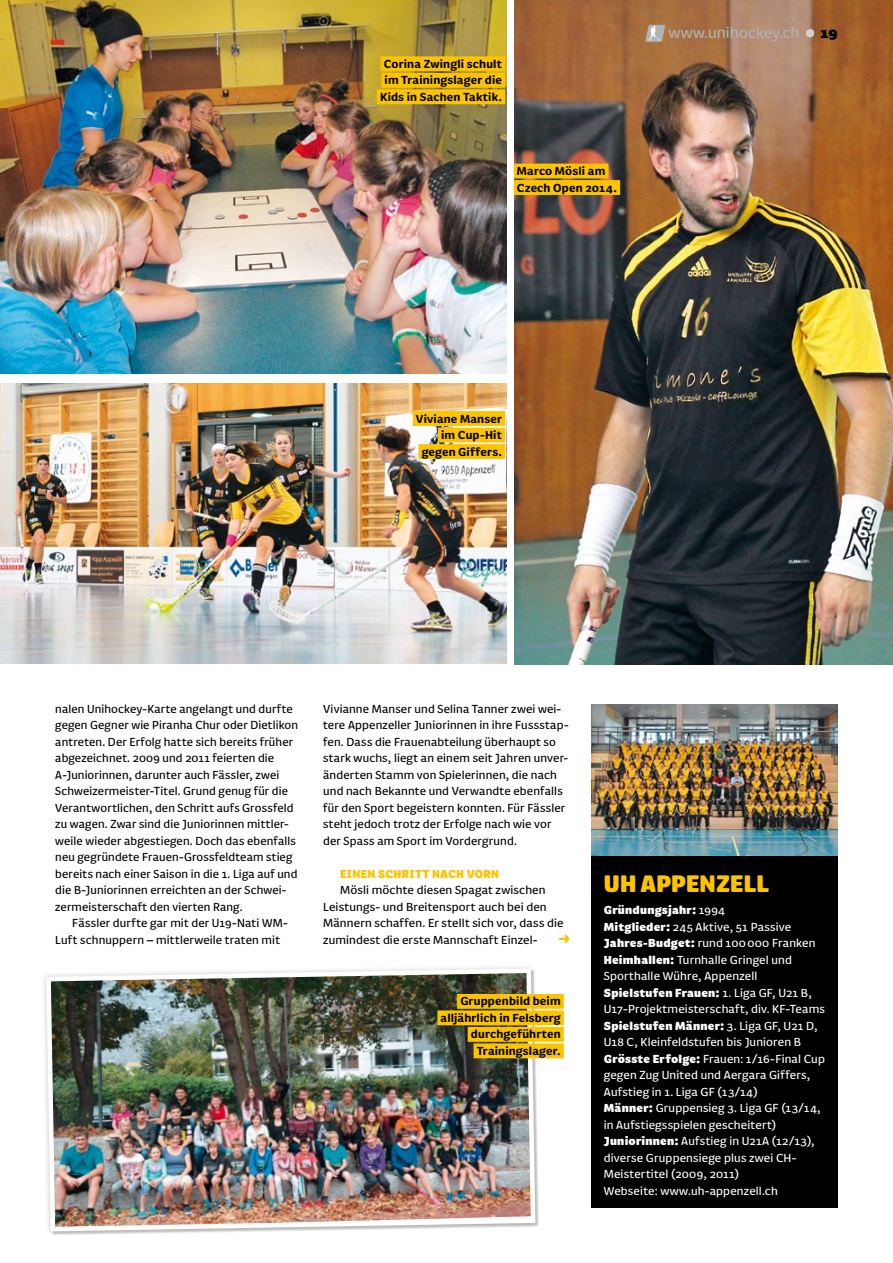
<style>
.page{position:relative;width:893px;height:1263px;background:#fff}
.page>*{position:absolute;margin:0;border:0;box-sizing:border-box;transform-origin:0 0}
.t1{font:900 27.75px "FS Pimlico";letter-spacing:.005em;color:#fcc400}
.t2{font:18px "FS Pimlico";color:#b1b3b4}
.t3{font:13.5px/16.5px "FS Pimlico";letter-spacing:.01em;color:#000}
.t4{font:13.5px/16.5px "FS Pimlico";letter-spacing:.01em;color:#fff}
.t5{font:700 13.5px/16.5px "FS Pimlico";letter-spacing:.015em;color:#000;text-align:right}
.t6{font:900 13.5px "FS Pimlico";letter-spacing:.02em;color:#fcc400}
.s1{font-weight:900;color:#000}
.s2{font-weight:900}
</style>
<div class="page">
<div style="left:591px;top:845px;width:247px;height:363px;background:#000"></div>
<img style="left:514px;top:0;width:379px;height:665px">
<img style="left:1px;top:0;width:505px;height:373px">
<img style="left:1px;top:383px;width:505px;height:280px">
<img style="left:0;top:0;width:1px;height:663px">
<img style="left:44px;top:967px;width:494px;height:267px">
<div style="left:457px;top:994px;width:107px;height:15px;background:#fcc400"></div>
<div style="left:437px;top:1010px;width:127px;height:15px;background:#fcc400"></div>
<div style="left:468px;top:1027px;width:96px;height:15px;background:#fcc400"></div>
<div style="left:474px;top:1043px;width:90px;height:15px;background:#fcc400"></div>
<svg style="left:559px;top:935px;width:11px;height:8px"></svg>
<div style="left:381px;top:56px;width:124px;height:15px;background:#fcc400"></div>
<div style="left:381px;top:73px;width:124px;height:15px;background:#fcc400"></div>
<div style="left:377px;top:89px;width:128px;height:15px;background:#fcc400"></div>
<div style="left:514px;top:164px;width:94px;height:14px;background:#fcc400"></div>
<div style="left:514px;top:180px;width:106px;height:15px;background:#fcc400"></div>
<div style="left:413px;top:411px;width:92px;height:15px;background:#fcc400"></div>
<div style="left:438px;top:428px;width:67px;height:14px;background:#fcc400"></div>
<div style="left:418px;top:444px;width:87px;height:15px;background:#fcc400"></div>
<img style="left:591px;top:705px;width:247px;height:151px">
<svg style="left:645px;top:25px;width:20px;height:17px"></svg>
<div style="left:806px;top:29px;width:8px;height:8px;background:#d0d1d2;border-radius:4px"></div>
<p class="t5" style="left:380px;top:55px;width:123px;text-align:center">Corina Zwingli schult im Trainingslager die<br>Kids in Sachen Taktik.</p>
<p class="t5" style="left:517px;top:162px;width:102px;text-align:left">Marco Mösli am<br>Czech Open 2014.</p>
<h2 class="t2" style="left:668px;top:20px;width:171px">www.unihockey.ch <span class="s1">19</span></h2>
<p class="t5" style="left:416px;top:410px;width:88px">Viviane Manser im Cup-Hit gegen Giffers.</p>
<p class="t3" style="left:55px;top:700px;width:244px">nalen Unihockey-Karte angelangt und durfte gegen Gegner wie Piranha Chur oder Dietlikon antreten. Der Erfolg hatte sich bereits früher abgezeichnet. 2009 und 2011 feierten die A-Juniorinnen, darunter auch Fässler, zwei Schweizermeister-Titel. Grund genug für die Verantwortlichen, den Schritt aufs Grossfeld zu wagen. Zwar sind die Juniorinnen mittler&shy;weile wieder abgestiegen. Doch das ebenfalls neu gegründete Frauen-Grossfeldteam stieg bereits nach einer Saison in die 1. Liga auf und die B-Juniorinnen erreichten an der Schwei&shy;zermeisterschaft den vierten Rang.</p>
<p class="t3" style="left:55px;top:914px;width:234px;text-indent:17px">Fässler durfte gar mit der U19-Nati WM-<br>Luft schnuppern – mittlerweile traten mit</p>
<p class="t3" style="left:323px;top:700px;width:247px">Vivianne Manser und Selina Tanner zwei wei&shy;tere Appenzeller Juniorinnen in ihre Fussstap&shy;fen. Dass die Frauenabteilung überhaupt so stark wuchs, liegt an einem seit Jahren unver&shy;änderten Stamm von Spielerinnen, die nach und nach Bekannte und Verwandte ebenfalls für den Sport begeistern konnten. Für Fässler steht jedoch trotz der Erfolge nach wie vor der Spass am Sport im Vordergrund.</p>
<p class="t6" style="left:340px;top:863px;width:160px">EINEN SCHRITT NACH VORN</p>
<p class="t3" style="left:323px;top:881px;width:242px;text-indent:17px">Mösli möchte diesen Spagat zwischen Leistungs- und Breitensport auch bei den Männern schaffen. Er stellt sich vor, dass die zumindest die erste Mannschaft Einzel-</p>
<p class="t5" style="left:441px;top:992px;width:122px">Gruppenbild beim alljährlich in Felsberg durchgeführten<br>Trainingslager.</p>
<h1 class="t1" style="left:604px;top:861px;width:167px">UH APPENZELL</h1>
<p class="t4" style="left:604px;top:901px;width:223px"><span class="s2">Gründungsjahr:</span> 1994<br><span class="s2">Mitglieder:</span> 245 Aktive, 51 Passive <span class="s2">Jahres-Budget:</span> rund 100000 Franken <span class="s2">Heimhallen:</span> Turnhalle Gringel und Sporthalle Wühre, Appenzell <span class="s2">Spielstufen Frauen:</span> 1. Liga GF, U21 B, U17-Projektmeisterschaft, div. KF-Teams <span class="s2">Spielstufen Männer:</span> 3. Liga GF, U21 D, U18 C, Kleinfeldstufen bis Junioren B <span class="s2">Grösste Erfolge:</span> Frauen: 1/16-Final Cup gegen Zug United und Aergara Giffers, Aufstieg in 1. Liga GF (13/14)<br><span class="s2">Männer:</span> Gruppensieg 3. Liga GF (13/14, in Aufstiegsspielen gescheitert)<br><span class="s2">Juniorinnen:</span> Aufstieg in U21A (12/13), diverse Gruppensiege plus zwei CH-Meistertitel (2009, 2011)<br>Webseite: www.uh-appenzell.ch</p>
</div>
